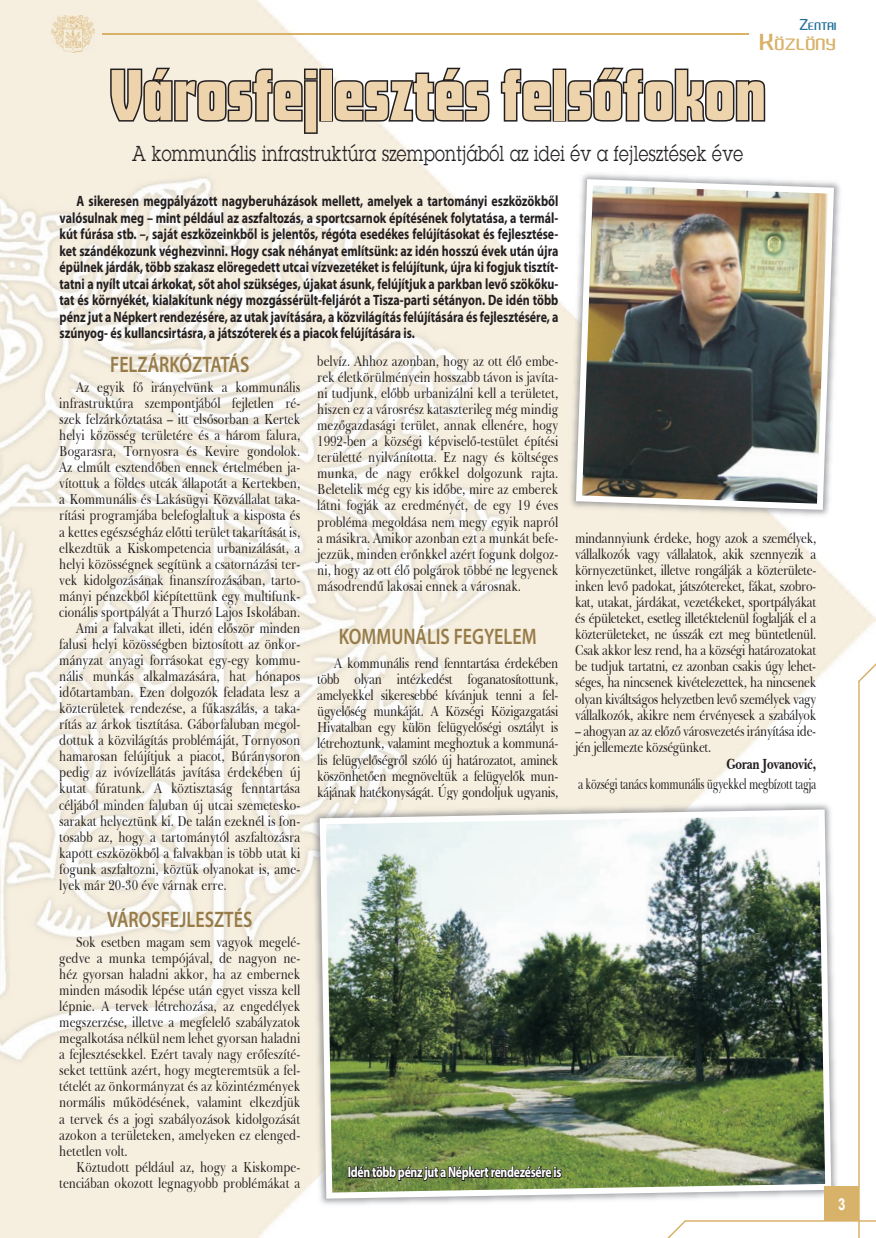
<style>
.page{position:relative;width:876px;height:1238px;background:#fff}
.page>*{position:absolute;margin:0;border:0;box-sizing:border-box;transform-origin:0 0}
.t1{font:75px "Futura Dis PEE";letter-spacing:.02em;color:#edd4ac;scale:.9 1}
.t2{font:600 22.5px "Myriad Pro";color:#977c49;scale:.8 1}
.t3{font:21px "Lubalin Graph";letter-spacing:.02em;color:#231f20;scale:.8 1}
.t4{font:700 16.5px "Arial";color:#fff;scale:.8 1}
.t5{font:600 15.75px "Aldo";letter-spacing:-.03em;color:#d9b26a;scale:1.6 1}
.t6{font:700 15px/16.5px "Myriad Pro";color:#231f20;text-align:justify;scale:.8 1}
.t7{font:15px "Baskerville BT";letter-spacing:-.03em;color:#231f20;scale:.7 1}
.t8{font:700 15px "Myriad Pro";letter-spacing:-.025em;color:#fff;scale:.78 1}
.t9{font:700 15px "Baskerville BT";letter-spacing:-.025em;color:#231f20;scale:.8 1}
.t10{font:14.7px/16px "Baskerville BT";color:#231f20;text-align:justify;scale:.8 1}
.t11{font:14.7px/16.5px "Baskerville BT";letter-spacing:-.025em;color:#231f20;scale:.8 1}
.t12{font:600 10.5px "Aldo";letter-spacing:-.03em;color:#236f99;scale:1.6 1}
.s1{font-size:15px}
.s2{font-size:22.5px}
</style>
<div class="page">
<img style="left:0;top:0;width:876px;height:1237px">
<svg style="left:109px;top:65px;width:210px;height:70px;background:#bbb4a9"></svg>
<div style="left:319px;top:69px;width:14px;height:53px;border:3px solid #231f20"></div>
<svg style="left:332px;top:65px;width:159px;height:58px"></svg>
<svg style="left:499px;top:67px;width:54px;height:56px"></svg>
<div style="left:553px;top:69px;width:13px;height:53px;border:3px solid #231f20"></div>
<svg style="left:566px;top:65px;width:201px;height:59px"></svg>
<img style="left:567px;top:170px;width:276px;height:348px">
<img style="left:576px;top:179px;width:258px;height:331px">
<img style="left:311px;top:800px;width:333px;height:407px">
<img style="left:320px;top:809px;width:324px;height:389px">
<svg style="left:348px;top:1136px;width:215px;height:73px"></svg>
<img style="left:644px;top:640px;width:232px;height:597px">
<hr style="left:102px;top:33px;width:646px;height:1px;background:#d9b26a">
<img style="left:51px;top:15px;width:44px;height:38px">
<p class="t12" style="left:800px;top:20px;width:25px"><span class="s1">Z</span>ENTAI</p>
<p class="t5" style="left:760px;top:35px;width:50px"><span class="s2">K</span>ÖZLÖNY</p>
<h1 class="t1" style="left:110px;top:58px;width:729px">Városfejlesztés felsőfokon</h1>
<h3 class="t3" style="left:132px;top:140px;width:765px">A kommunális infrastruktúra szempontjából az idei év a fejlesztések éve</h3>
<p class="t6" style="left:60px;top:192px;width:625px;text-indent:17px">A sikeresen megpályázott nagyberuházások mellett, amelyek a tartományi eszközökből valósulnak meg – mint például az aszfaltozás, a sportcsarnok építésének folytatása, a termál&shy;kút fúrása stb. –, saját eszközeinkből is jelentős, régóta esedékes felújításokat és fejlesztése&shy;ket szándékozunk véghezvinni. Hogy csak néhányat említsünk: az idén hosszú évek után újra épülnek járdák, több szakasz elöregedett utcai vízvezetéket is felújítunk, újra ki fogjuk tisztít&shy;tatni a nyílt utcai árkokat, sőt ahol szükséges, újakat ásunk, felújítjuk a parkban levő szökőku&shy;tat és környékét, kialakítunk négy mozgássérült-feljárót a Tisza-parti sétányon. De idén több pénz jut a Népkert rendezésére, az utak javítására, a közvilágítás felújítására és fejlesztésére, a szúnyog- és kullancsirtásra, a játszóterek és a piacok felújítására is.</p>
<h2 class="t2" style="left:110px;top:350px;width:175px">FELZÁRKÓZTATÁS</h2>
<p class="t10" style="left:76px;top:378px;width:281px">Az egyik fő irányelvünk a kommunális</p>
<p class="t10" style="left:59px;top:394px;width:303px">infrastruktúra szempontjából fejletlen ré-</p>
<p class="t10" style="left:59px;top:410px;width:303px">szek felzárkóztatása – itt elsősorban a Kertek</p>
<p class="t10" style="left:59px;top:426px;width:303px">helyi közösség területére és a három falura,</p>
<p class="t10" style="left:59px;top:443px;width:303px">Bogarasra, Tornyosra és Kevire gondolok.</p>
<p class="t10" style="left:59px;top:459px;width:303px">Az elmúlt esztendőben ennek értelmében ja-</p>
<p class="t10" style="left:59px;top:475px;width:303px">vítottuk a földes utcák állapotát a Kertekben,</p>
<p class="t10" style="left:59px;top:491px;width:303px">a Kommunális és Lakásügyi Közvállalat taka-</p>
<p class="t10" style="left:59px;top:507px;width:303px">rítási programjába belefoglaltuk a kisposta és</p>
<p class="t10" style="left:59px;top:523px;width:303px">a kettes egészségház előtti terület takarítását is,</p>
<p class="t10" style="left:59px;top:539px;width:303px">elkezdtük a Kiskompetencia urbanizálását, a</p>
<p class="t10" style="left:59px;top:555px;width:303px">helyi közösségnek segítünk a csatornázási ter-</p>
<p class="t10" style="left:59px;top:571px;width:303px">vek kidolgozásának finanszírozásában, tarto-</p>
<p class="t10" style="left:59px;top:587px;width:303px">mányi pénzekből kiépítettünk egy multifunk-</p>
<p class="t10" style="left:59px;top:603px;width:303px">cionális sportpályát a Thurzó Lajos Iskolában.</p>
<p class="t10" style="left:76px;top:619px;width:281px">Ami a falvakat illeti, idén először minden</p>
<p class="t10" style="left:59px;top:635px;width:303px">falusi helyi közösségben biztosított az önkor-</p>
<p class="t10" style="left:59px;top:651px;width:303px">mányzat anyagi forrásokat egy-egy kommu-</p>
<p class="t10" style="left:59px;top:667px;width:303px">nális munkás alkalmazására, hat hónapos</p>
<p class="t10" style="left:59px;top:683px;width:303px">időtartamban. Ezen dolgozók feladata lesz a</p>
<p class="t10" style="left:59px;top:699px;width:303px">közterületek rendezése, a fűkaszálás, a taka-</p>
<p class="t10" style="left:59px;top:715px;width:303px">rítás az árkok tisztítása. Gáborfaluban megol-</p>
<p class="t10" style="left:59px;top:731px;width:303px">dottuk a közvilágítás problémáját, Tornyoson</p>
<p class="t10" style="left:59px;top:747px;width:303px">hamarosan felújítjuk a piacot, Búránysoron</p>
<p class="t10" style="left:59px;top:764px;width:303px">pedig az ivóvízellátás javítása érdekében új</p>
<p class="t10" style="left:59px;top:780px;width:303px">kutat fúratunk. A köztisztaság fenntartása</p>
<p class="t10" style="left:59px;top:796px;width:303px">céljából minden faluban új utcai szemetesko-</p>
<p class="t10" style="left:59px;top:812px;width:303px">sarakat helyeztünk ki. De talán ezeknél is fon-</p>
<p class="t10" style="left:59px;top:828px;width:303px">tosabb az, hogy a tartománytól aszfaltozásra</p>
<p class="t10" style="left:59px;top:844px;width:303px">kapott eszközökből a falvakban is több utat ki</p>
<p class="t10" style="left:59px;top:860px;width:303px">fogunk aszfaltozni, köztük olyanokat is, ame-</p>
<p class="t10" style="left:59px;top:876px;width:211px">lyek már 20-30 éve várnak erre.</p>
<h2 class="t2" style="left:107px;top:904px;width:183px">VÁROSFEJLESZTÉS</h2>
<p class="t10" style="left:59px;top:933px;width:303px;text-indent:17px">Sok esetben magam sem vagyok megelé&shy;gedve a munka tempójával, de nagyon ne&shy;héz gyorsan haladni akkor, ha az embernek minden második lépése után egyet vissza kell lépnie. A tervek létrehozása, az engedélyek megszerzése, illetve a megfelelő szabályzatok megalkotása nélkül nem lehet gyorsan haladni a fejlesztésekkel. Ezért tavaly nagy erőfeszíté&shy;seket tettünk azért, hogy megteremtsük a fel&shy;tételét az önkormányzat és az közintézmények normális működésének, valamint elkezdjük a tervek és a jogi szabályozások kidolgozását azokon a területeken, amelyeken ez elenged&shy;hetetlen volt.</p>
<p class="t10" style="left:59px;top:1158px;width:303px;text-align:right">Köztudott például az, hogy a Kiskompe&shy;tenciában okozott legnagyobb problémákat a</p>
<p class="t10" style="left:317px;top:352px;width:303px">belvíz. Ahhoz azonban, hogy az ott élő embe&shy;rek életkörülményein hosszabb távon is javíta&shy;ni tudjunk, előbb urbanizálni kell a területet, hiszen ez a városrész kataszterileg még mindig mezőgazdasági terület, annak ellenére, hogy 1992-ben a községi képviselő-testület építési területté nyilvánította. Ez nagy és költséges munka, de nagy erőkkel dolgozunk rajta.<br>Beletelik még egy kis időbe, mire az emberek látni fogják az eredményét, de egy 19 éves probléma megoldása nem megy egyik napról a másikra. Amikor azonban ezt a munkát befe&shy;jezzük, minden erőnkkel azért fogunk dolgoz&shy;ni, hogy az ott élő polgárok többé ne legyenek másodrendű lakosai ennek a városnak.</p>
<h2 class="t2" style="left:339px;top:621px;width:248px">KOMMUNÁLIS FEGYELEM</h2>
<p class="t10" style="left:317px;top:654px;width:303px;text-indent:17px">A kommunális rend fenntartása érdekében több olyan intézkedést foganatosítottunk, amelyekkel sikeresebbé kívánjuk tenni a fel&shy;ügyelőség munkáját. A Községi Közigazgatási Hivatalban egy külön felügyelőségi osztályt is létrehoztunk, valamint meghoztuk a kommuná&shy;lis felügyelőségről szóló új határozatot, aminek köszönhetően megnöveltük a felügyelők mun&shy;kájának hatékonyságát. Úgy gondoljuk ugyanis,</p>
<p class="t10" style="left:575px;top:529px;width:303px">mindannyiunk érdeke, hogy azok a személyek, vállalkozók vagy vállalatok, akik szennyezik a környezetünket, illetve rongálják a közterülete&shy;inken levő padokat, játszótereket, fákat, szobro&shy;kat, utakat, járdákat, vezetékeket, sportpályákat és épületeket, esetleg illetéktelenül foglalják el a közterületeket, ne ússzák ezt meg büntetlenül.<br>Csak akkor lesz rend, ha a községi határozatokat be tudjuk tartatni, ez azonban csakis úgy lehet&shy;séges, ha nincsenek kivételezettek, ha nincsenek olyan kiváltságos helyzetben levő személyek vagy vállalkozók, akikre nem érvényesek a szabályok</p>
<p class="t11" style="left:575px;top:722px;width:303px">– ahogyan az az előző városvezetés irányítása ide&shy;jén jellemezte községünket.</p>
<p class="t9" style="left:726px;top:753px;width:114px">Goran Jovanović,</p>
<p class="t7" style="left:578px;top:774px;width:342px">a községi tanács kommunális ügyekkel megbízott tagja</p>
<p class="t8" style="left:348px;top:1162px;width:275px">Idén több pénz jut a Népkert rendezésére is</p>
<p class="t4" style="left:838px;top:1193px;width:11px">3</p>
</div>
